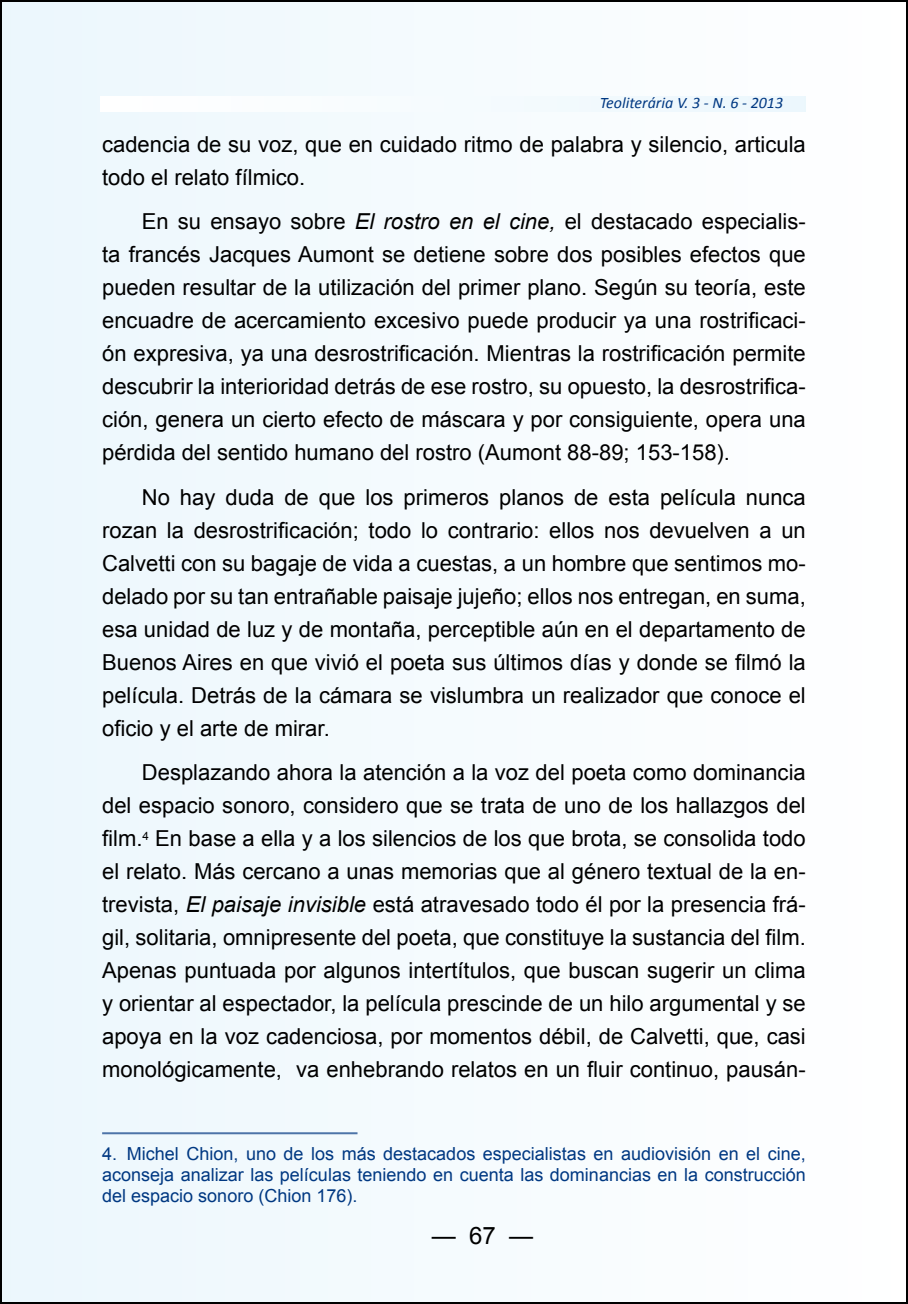
<style>
.page{position:relative;width:908px;height:1304px;background:#fff}
.page>*{position:absolute;margin:0;border:0;box-sizing:border-box;transform-origin:0 0}
.t1{font:24px "Arial";color:#000}
.t2{font:22px/33px "Arial";color:#000;text-align:justify}
.t3{font:18px/21px "Arial";color:#003882;text-align:justify}
.t4{font:italic 16px "Calibri";color:#003882}
.s1{font-style:italic}
</style>
<div class="page">
<div style="left:1px;top:1px;width:905px;height:1302px;background:#f5fbfe"></div>
<hr style="left:102px;top:1132px;width:255px;height:2px;background:#4d74a8">
<p class="t4" style="left:599px;top:93px;width:185px">Teoliterária V. 3 - N. 6 - 2013</p>
<p class="t2" style="left:102px;top:128px;width:704px">cadencia de su voz, que en cuidado ritmo de palabra y silencio, articula todo el relato fílmico.</p>
<p class="t2" style="left:102px;top:205px;width:704px;text-indent:40px">En su ensayo sobre <span class="s1">El rostro en el cine,</span> el destacado especialis&shy;ta francés Jacques Aumont se detiene sobre dos posibles efectos que pueden resultar de la utilización del primer plano. Según su teoría, este encuadre de acercamiento excesivo puede producir ya una rostrificaci&shy;ón expresiva, ya una desrostrificación. Mientras la rostrificación permite descubrir la interioridad detrás de ese rostro, su opuesto, la desrostrifica&shy;ción, genera un cierto efecto de máscara y por consiguiente, opera una pérdida del sentido humano del rostro (Aumont 88-89; 153-158).</p>
<p class="t2" style="left:102px;top:481px;width:705px;text-indent:40px">No hay duda de que los primeros planos de esta película nunca rozan la desrostrificación; todo lo contrario: ellos nos devuelven a un Calvetti con su bagaje de vida a cuestas, a un hombre que sentimos mo&shy;delado por su tan entrañable paisaje jujeño; ellos nos entregan, en suma, esa unidad de luz y de montaña, perceptible aún en el departamento de Buenos Aires en que vivió el poeta sus últimos días y donde se filmó la película. Detrás de la cámara se vislumbra un realizador que conoce el oficio y el arte de mirar.</p>
<p class="t2" style="left:102px;top:756px;width:705px;text-indent:40px">Desplazando ahora la atención a la voz del poeta como dominancia del espacio sonoro, considero que se trata de uno de los hallazgos del film.<sup>4</sup> En base a ella y a los silencios de los que brota, se consolida todo el relato. Más cercano a unas memorias que al género textual de la en&shy;trevista, <span class="s1">El paisaje invisible</span> está atravesado todo él por la presencia frá&shy;gil, solitaria, omnipresente del poeta, que constituye la sustancia del film.<br>Apenas puntuada por algunos intertítulos, que buscan sugerir un clima y orientar al espectador, la película prescinde de un hilo argumental y se apoya en la voz cadenciosa, por momentos débil, de Calvetti, que, casi monológicamente, va enhebrando relatos en un fluir continuo, pausán-</p>
<p class="t3" style="left:102px;top:1143px;width:704px">4. Michel Chion, uno de los más destacados especialistas en audiovisión en el cine, aconseja analizar las películas teniendo en cuenta las dominancias en la construcción del espacio sonoro (Chion 176).</p>
<p class="t1" style="left:431px;top:1219px;width:103px">— 67 —</p>
</div>
